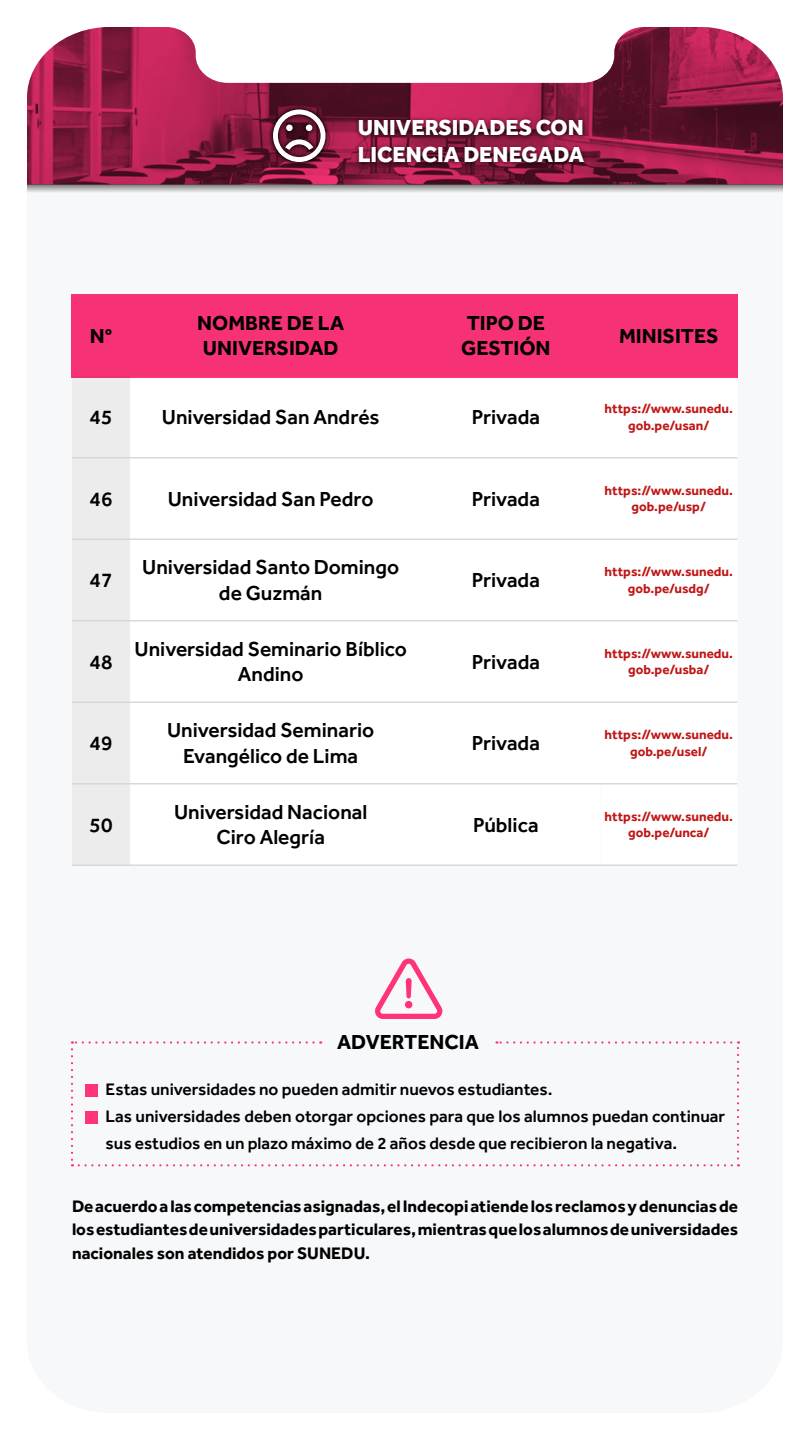
<style>
.page{position:relative;width:810px;height:1440px;background:#fff}
.page>*{position:absolute;margin:0;border:0;box-sizing:border-box;transform-origin:0 0}
.t1{font:800 22.5px/27px "Effra";color:#fff}
.t2{font:500 21px/25.2px "Effra";color:#000;text-align:center}
.t3{font:700 21px/25.2px "Effra";color:#000}
.t4{font:700 17.25px/23.7px "Effra";color:#000;text-align:justify}
.t5{font:500 17.25px/26.7px "Effra";color:#000}
.t6{font:700 13.5px/16.2px "Effra";color:#bf1717;text-align:center}
</style>
<div class="page">
<div style="left:72px;top:378px;width:58px;height:487px;background:#ececec"></div>
<svg style="left:130px;top:621px;width:607px;height:244px"></svg>
<div style="left:411px;top:784px;width:189px;height:81px;background:#fff"></div>
<hr style="left:130px;top:865px;width:281px;height:1px;background:#d8d8d8">
<hr style="left:72px;top:457px;width:58px;height:2px;background:#d8d8d8">
<hr style="left:130px;top:457px;width:281px;height:2px;background:#d8d8d8">
<hr style="left:411px;top:457px;width:189px;height:2px;background:#d8d8d8">
<hr style="left:600px;top:457px;width:137px;height:2px;background:#d8d8d8">
<hr style="left:72px;top:538px;width:58px;height:2px;background:#d8d8d8">
<hr style="left:130px;top:538px;width:281px;height:2px;background:#d8d8d8">
<hr style="left:411px;top:538px;width:189px;height:2px;background:#d8d8d8">
<hr style="left:600px;top:538px;width:137px;height:2px;background:#d8d8d8">
<hr style="left:72px;top:620px;width:58px;height:1px;background:#d8d8d8">
<hr style="left:130px;top:620px;width:281px;height:1px;background:#d8d8d8">
<hr style="left:411px;top:620px;width:189px;height:1px;background:#d8d8d8">
<hr style="left:600px;top:620px;width:137px;height:1px;background:#d8d8d8">
<hr style="left:72px;top:701px;width:58px;height:2px;background:#d8d8d8">
<hr style="left:130px;top:701px;width:281px;height:2px;background:#d8d8d8">
<hr style="left:411px;top:701px;width:189px;height:2px;background:#d8d8d8">
<hr style="left:600px;top:701px;width:137px;height:2px;background:#d8d8d8">
<hr style="left:72px;top:783px;width:58px;height:1px;background:#d8d8d8">
<hr style="left:600px;top:783px;width:137px;height:1px;background:#d8d8d8">
<hr style="left:72px;top:865px;width:58px;height:1px;background:#d8d8d8">
<hr style="left:600px;top:865px;width:137px;height:1px;background:#d8d8d8">
<hr style="left:411px;top:865px;width:189px;height:1px;background:#d8d8d8">
<hr style="left:130px;top:783px;width:281px;height:1px;background:#d8d8d8">
<hr style="left:411px;top:783px;width:189px;height:1px;background:#d8d8d8">
<img style="left:27px;top:27px;width:756px;height:157px">
<div style="left:355px;top:115px;width:234px;height:53px;background:#000;opacity:.75"></div>
<svg style="left:27px;top:184px;width:756px;height:9px;background:#b3afb2"></svg>
<div style="left:268px;top:105px;width:62px;height:62px;background:#000;opacity:.75"></div>
<svg style="left:273px;top:110px;width:53px;height:52px"></svg>
<div style="left:71px;top:295px;width:667px;height:83px;background:#f73175"></div>
<svg style="left:375px;top:959px;width:67px;height:60px"></svg>
<svg style="left:71px;top:1041px;width:668px;height:125px"></svg>
<div style="left:86px;top:1084px;width:12px;height:12px;background:#ff3378"></div>
<div style="left:86px;top:1112px;width:12px;height:12px;background:#ff3378"></div>
<p class="t3" style="left:90px;top:322px;width:24px">N°</p>
<p class="t1" style="left:358px;top:113px;width:228px">UNIVERSIDADES CON<br>LICENCIA DENEGADA</p>
<p class="t3" style="left:197px;top:310px;width:148px">NOMBRE DE LA<br>UNIVERSIDAD</p>
<p class="t3" style="left:461px;top:310px;width:91px">TIPO DE<br>GESTIÓN</p>
<p class="t3" style="left:619px;top:322px;width:101px">MINISITES</p>
<p class="t2" style="left:90px;top:404px;width:24px">45</p>
<p class="t2" style="left:162px;top:404px;width:219px">Universidad San Andrés</p>
<p class="t2" style="left:472px;top:404px;width:70px">Privada</p>
<p class="t6" style="left:605px;top:400px;width:130px">https://www.sunedu. gob.pe/usan/</p>
<p class="t2" style="left:90px;top:486px;width:24px">46</p>
<p class="t2" style="left:168px;top:486px;width:207px">Universidad San Pedro</p>
<p class="t2" style="left:472px;top:486px;width:70px">Privada</p>
<p class="t6" style="left:605px;top:482px;width:130px">https://www.sunedu. gob.pe/usp/</p>
<p class="t2" style="left:90px;top:567px;width:24px">47</p>
<p class="t2" style="left:90px;top:649px;width:24px">48</p>
<p class="t2" style="left:90px;top:730px;width:24px">49</p>
<p class="t2" style="left:90px;top:812px;width:24px">50</p>
<p class="t2" style="left:142px;top:554px;width:259px">Universidad Santo Domingo de Guzmán</p>
<p class="t2" style="left:135px;top:636px;width:274px">Universidad Seminario Bíblico<br>Andino</p>
<p class="t2" style="left:167px;top:717px;width:209px">Universidad Seminario<br>Evangélico de Lima</p>
<p class="t2" style="left:174px;top:799px;width:195px">Universidad Nacional<br>Ciro Alegría</p>
<p class="t2" style="left:472px;top:567px;width:70px">Privada</p>
<p class="t6" style="left:605px;top:563px;width:130px">https://www.sunedu. gob.pe/usdg/</p>
<p class="t2" style="left:472px;top:649px;width:70px">Privada</p>
<p class="t6" style="left:605px;top:645px;width:130px">https://www.sunedu. gob.pe/usba/</p>
<p class="t2" style="left:472px;top:730px;width:70px">Privada</p>
<p class="t6" style="left:605px;top:726px;width:130px">https://www.sunedu. gob.pe/usel/</p>
<p class="t2" style="left:473px;top:812px;width:67px">Pública</p>
<p class="t6" style="left:605px;top:808px;width:130px">https://www.sunedu. gob.pe/unca/</p>
<p class="t3" style="left:337px;top:1029px;width:143px">ADVERTENCIA</p>
<p class="t5" style="left:106px;top:1076px;width:621px">Estas universidades no pueden admitir nuevos estudiantes.<br>Las universidades deben otorgar opciones para que los alumnos puedan continuar sus estudios en un plazo máximo de 2 años desde que recibieron la negativa.</p>
<p class="t4" style="left:72px;top:1194px;width:668px">De acuerdo a las competencias asignadas, el Indecopi atiende los reclamos y denuncias de los estudiantes de universidades particulares, mientras que los alumnos de universidades nacionales son atendidos por SUNEDU.</p>
</div>
